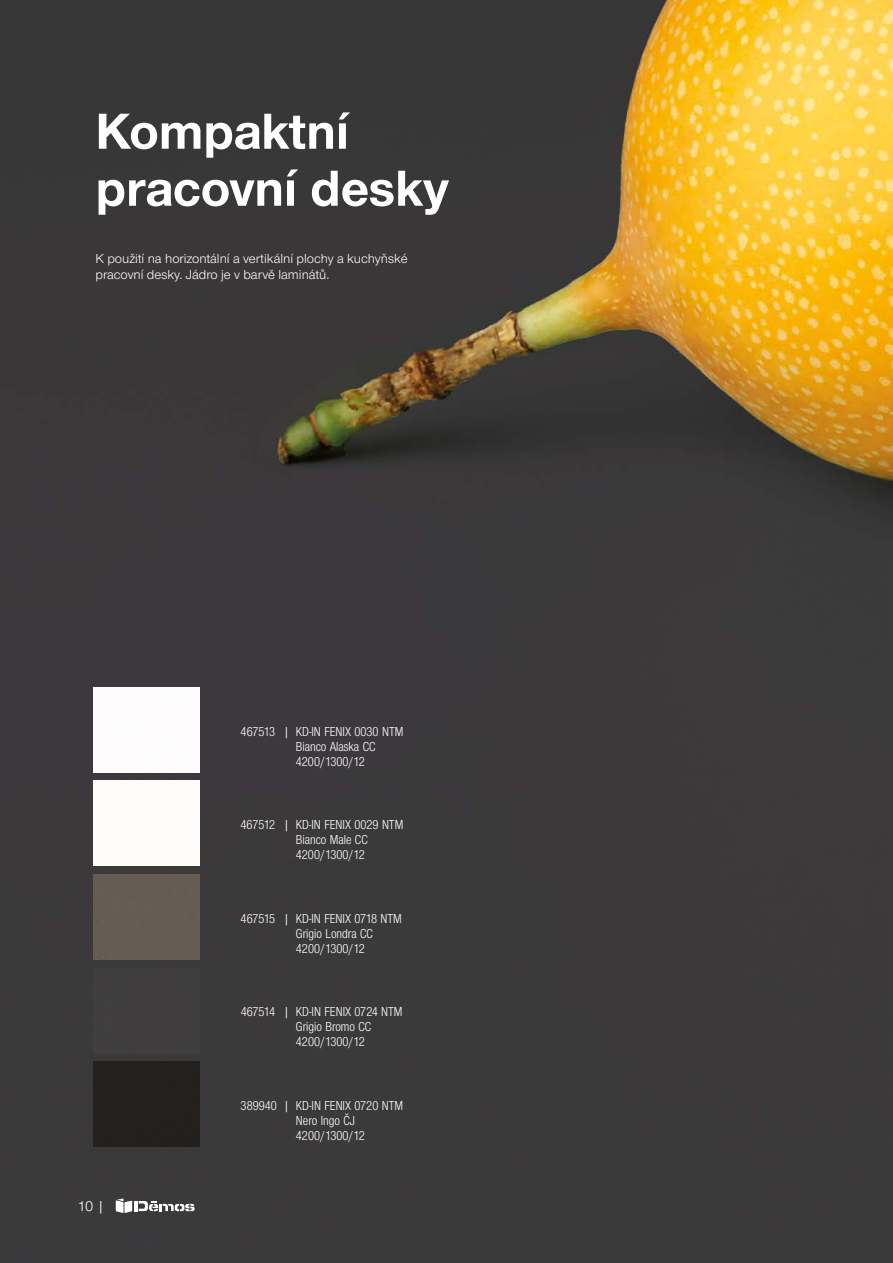
<style>
.page{position:relative;width:893px;height:1263px;background:#fff}
.page>*{position:absolute;margin:0;border:0;box-sizing:border-box;transform-origin:0 0}
.t1{font:700 52.5px/57px "Nimbus Sans Novus TOT";color:#fff}
.t2{font:15px "Nimbus Sans Novus TOT";color:#fff}
.t3{font:13.5px/15px "Nimbus Sans Novus TOT Reg Con";color:#fff}
.t4{font:13.5px/16.2px "Nimbus Sans Novus TOT";color:#fff}
</style>
<div class="page">
<img style="left:0;top:0;width:893px;height:1263px">
<div style="left:94px;top:874px;width:106px;height:85px;background:#655c53"></div>
<div style="left:94px;top:1061px;width:106px;height:85px;background:#23201d"></div>
<img style="left:94px;top:781px;width:106px;height:85px">
<img style="left:94px;top:687px;width:106px;height:85px">
<div style="left:94px;top:968px;width:106px;height:85px;background:#403e3f"></div>
<svg style="left:116px;top:1198px;width:79px;height:15px"></svg>
<h1 class="t1" style="left:95px;top:103px;width:355px">Kompaktní pracovní desky</h1>
<p class="t4" style="left:95px;top:251px;width:314px">K použití na horizontální a vertikální plochy a kuchyňské pracovní desky. Jádro je v barvě laminátů.</p>
<p class="t3" style="left:296px;top:724px;width:109px;text-indent:-55px">467513 | KD-IN FENIX 0030 NTM<br>Bianco Alaska CC<br>4200/1300/12</p>
<p class="t3" style="left:296px;top:817px;width:109px;text-indent:-55px">467512 | KD-IN FENIX 0029 NTM<br>Bianco Male CC<br>4200/1300/12</p>
<p class="t3" style="left:296px;top:911px;width:108px;text-indent:-55px">467515 | KD-IN FENIX 0718 NTM<br>Grigio Londra CC<br>4200/1300/12</p>
<p class="t3" style="left:296px;top:1004px;width:108px;text-indent:-55px">467514 | KD-IN FENIX 0724 NTM<br>Grigio Bromo CC<br>4200/1300/12</p>
<p class="t2" style="left:78px;top:1197px;width:28px">10 |</p>
<p class="t3" style="left:296px;top:1098px;width:109px;text-indent:-55px">389940 | KD-IN FENIX 0720 NTM<br>Nero Ingo ČJ<br>4200/1300/12</p>
</div>
